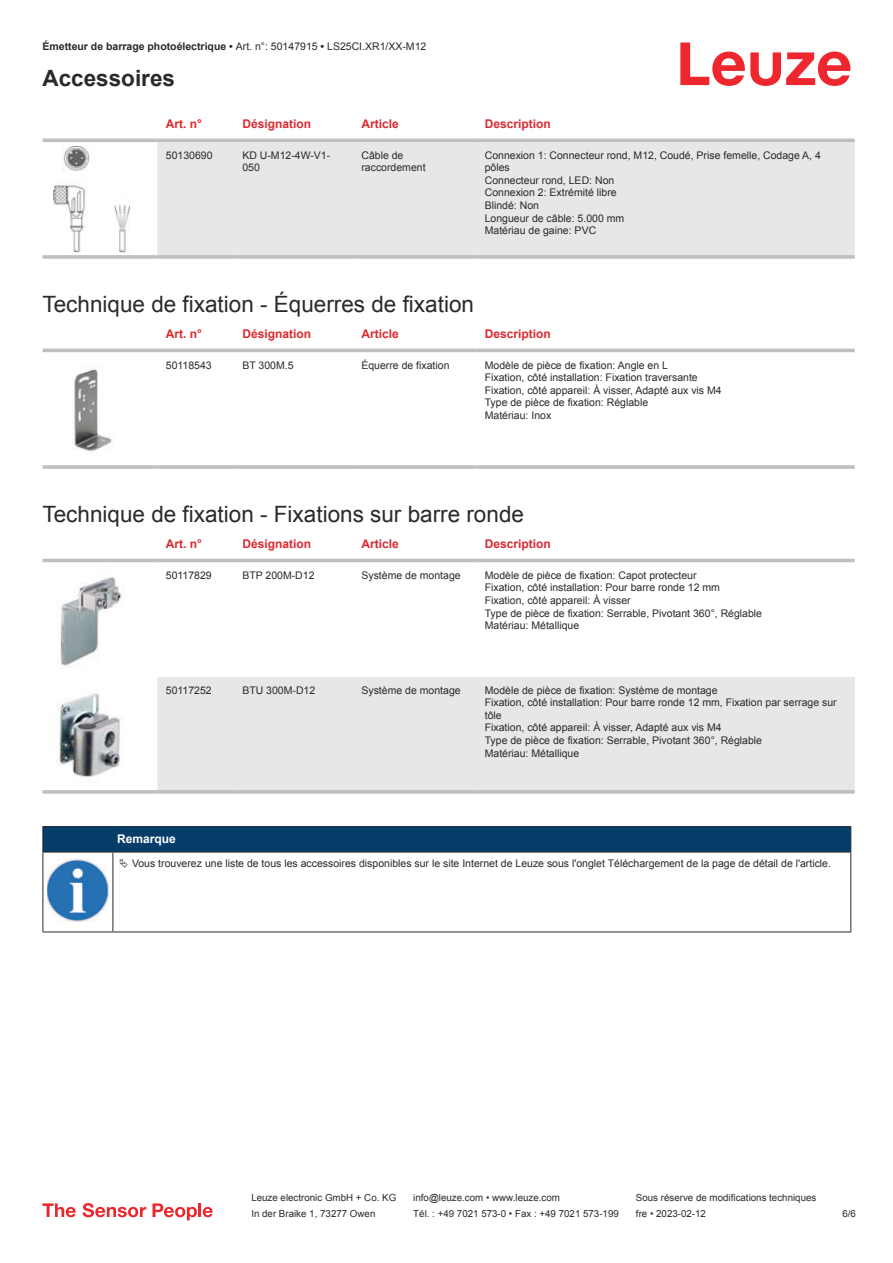
<style>
.page{position:relative;width:893px;height:1263px;background:#fff}
.page>*{position:absolute;margin:0;border:0;box-sizing:border-box;transform-origin:0 0}
.t1{font:22.5px "Arial";color:#2b292a}
.t2{font:700 22.5px "Arial";color:#2b292a}
.t3{font:700 12px "Arial";color:#db2a30}
.t4{font:700 12px "Arial";color:#fff}
.t5{font:10.5px/12.6px "Arial";color:#2b292a}
.t6{font:700 10.5px "Arial";color:#2b292a}
.t7{font:9.75px "Arial";color:#2b292a}
.s1{font-weight:400}
</style>
<div class="page">
<svg style="left:680px;top:43px;width:170px;height:43px"></svg>
<svg style="left:43px;top:138px;width:812px;height:114px"></svg>
<div style="left:157px;top:142px;width:698px;height:113px;background:#e6e7e9"></div>
<hr style="left:43px;top:139px;width:114px;height:3px;background:#bdbfc1">
<hr style="left:157px;top:139px;width:77px;height:3px;background:#bdbfc1">
<hr style="left:234px;top:139px;width:119px;height:3px;background:#bdbfc1">
<hr style="left:353px;top:139px;width:123px;height:3px;background:#bdbfc1">
<hr style="left:476px;top:139px;width:379px;height:3px;background:#bdbfc1">
<svg style="left:43px;top:255px;width:114px;height:4px"></svg>
<hr style="left:157px;top:255px;width:77px;height:4px;background:#bdbfc1">
<svg style="left:234px;top:255px;width:119px;height:4px"></svg>
<svg style="left:353px;top:255px;width:123px;height:4px"></svg>
<hr style="left:476px;top:255px;width:379px;height:4px;background:#bdbfc1">
<img style="left:54px;top:146px;width:75px;height:107px">
<svg style="left:43px;top:348px;width:812px;height:5px;fill:#efeff0"></svg>
<hr style="left:43px;top:349px;width:114px;height:3px;background:#bdbfc1">
<hr style="left:157px;top:349px;width:77px;height:3px;background:#bdbfc1">
<hr style="left:234px;top:349px;width:119px;height:3px;background:#bdbfc1">
<hr style="left:353px;top:349px;width:123px;height:3px;background:#bdbfc1">
<hr style="left:476px;top:349px;width:379px;height:3px;background:#bdbfc1">
<hr style="left:43px;top:465px;width:114px;height:4px;background:#c3c5c7">
<svg style="left:157px;top:465px;width:77px;height:4px"></svg>
<hr style="left:234px;top:465px;width:119px;height:4px;background:#c4c6c7">
<hr style="left:353px;top:465px;width:123px;height:4px;background:#c3c5c7">
<svg style="left:476px;top:465px;width:379px;height:4px;background:#c3c5c7"></svg>
<img style="left:72px;top:368px;width:41px;height:84px">
<div style="left:43px;top:558px;width:812px;height:5px;background:#edeeee"></div>
<div style="left:157px;top:677px;width:698px;height:113px;background:#e6e7e9"></div>
<hr style="left:43px;top:559px;width:114px;height:3px;background:#bdbfc1">
<hr style="left:157px;top:559px;width:77px;height:3px;background:#bdbfc1">
<hr style="left:234px;top:559px;width:119px;height:3px;background:#bdbfc1">
<hr style="left:353px;top:559px;width:123px;height:3px;background:#bdbfc1">
<hr style="left:476px;top:559px;width:379px;height:3px;background:#bdbfc1">
<svg style="left:43px;top:790px;width:114px;height:4px"></svg>
<svg style="left:157px;top:790px;width:77px;height:4px"></svg>
<svg style="left:234px;top:790px;width:119px;height:4px"></svg>
<svg style="left:353px;top:790px;width:123px;height:4px"></svg>
<svg style="left:476px;top:790px;width:379px;height:4px;background:#c3c4c6"></svg>
<img style="left:60px;top:577px;width:62px;height:89px">
<img style="left:57px;top:693px;width:65px;height:84px">
<hr style="left:43px;top:852px;width:70px;height:1px;background:#2b292a">
<svg style="left:43px;top:826px;width:808px;height:26px;background:#083c65"></svg>
<hr style="left:113px;top:852px;width:738px;height:1px;background:#2b292a">
<hr style="left:43px;top:852px;width:1px;height:75px;background:#2b292a">
<hr style="left:113px;top:852px;width:1px;height:75px;background:#2b292a">
<hr style="left:850px;top:852px;width:1px;height:75px;background:#2b292a">
<hr style="left:43px;top:931px;width:70px;height:1px;background:#2b292a">
<hr style="left:113px;top:931px;width:738px;height:1px;background:#2b292a">
<img style="left:47px;top:858px;width:61px;height:63px">
<svg style="left:43px;top:1203px;width:33px;height:14px"></svg>
<svg style="left:83px;top:1203px;width:63px;height:14px"></svg>
<svg style="left:153px;top:1203px;width:44px;height:17px"></svg>
<hr style="left:198px;top:1203px;width:3px;height:14px;background:#ed272d">
<svg style="left:203px;top:1207px;width:10px;height:10px"></svg>
<p class="t6" style="left:43px;top:43px;width:385px">Émetteur de barrage photoélectrique • <span class="s1">Art. n°: 50147915</span> • <span class="s1">LS25CI.XR1/XX-M12</span></p>
<h1 class="t2" style="left:43px;top:70px;width:134px">Accessoires</h1>
<p class="t3" style="left:166px;top:119px;width:38px">Art. n°</p>
<p class="t3" style="left:242px;top:119px;width:70px">Désignation</p>
<p class="t3" style="left:361px;top:119px;width:39px">Article</p>
<p class="t3" style="left:485px;top:119px;width:68px">Description</p>
<p class="t5" style="left:166px;top:150px;width:48px">50130690</p>
<p class="t5" style="left:242px;top:150px;width:89px">KD U-M12-4W-V1-<br>050</p>
<p class="t5" style="left:361px;top:150px;width:66px">Câble de raccordement</p>
<p class="t5" style="left:485px;top:150px;width:338px">Connexion 1: Connecteur rond, M12, Coudé, Prise femelle, Codage A, 4 pôles<br>Connecteur rond, LED: Non<br>Connexion 2: Extrémité libre<br>Blindé: Non<br>Longueur de câble: 5.000 mm<br>Matériau de gaine: PVC</p>
<h1 class="t1" style="left:43px;top:295px;width:433px">Technique de fixation - Équerres de fixation</h1>
<p class="t3" style="left:166px;top:329px;width:38px">Art. n°</p>
<p class="t3" style="left:242px;top:329px;width:70px">Désignation</p>
<p class="t3" style="left:361px;top:329px;width:39px">Article</p>
<p class="t3" style="left:485px;top:329px;width:68px">Description</p>
<p class="t5" style="left:166px;top:360px;width:47px">50118543</p>
<p class="t5" style="left:242px;top:360px;width:53px">BT 300M.5</p>
<p class="t5" style="left:361px;top:360px;width:90px">Équerre de fixation</p>
<p class="t5" style="left:485px;top:360px;width:238px">Modèle de pièce de fixation: Angle en L<br>Fixation, côté installation: Fixation traversante Fixation, côté appareil: À visser, Adapté aux vis M4<br>Type de pièce de fixation: Réglable<br>Matériau: Inox</p>
<h1 class="t1" style="left:43px;top:505px;width:483px">Technique de fixation - Fixations sur barre ronde</h1>
<p class="t3" style="left:166px;top:539px;width:38px">Art. n°</p>
<p class="t3" style="left:242px;top:539px;width:70px">Désignation</p>
<p class="t3" style="left:361px;top:539px;width:39px">Article</p>
<p class="t3" style="left:485px;top:539px;width:68px">Description</p>
<p class="t5" style="left:166px;top:570px;width:47px">50117829</p>
<p class="t5" style="left:242px;top:570px;width:74px">BTP 200M-D12</p>
<p class="t5" style="left:361px;top:570px;width:101px">Système de montage</p>
<p class="t5" style="left:485px;top:570px;width:279px">Modèle de pièce de fixation: Capot protecteur<br>Fixation, côté installation: Pour barre ronde 12 mm Fixation, côté appareil: À visser<br>Type de pièce de fixation: Serrable, Pivotant 360°, Réglable Matériau: Métallique</p>
<p class="t5" style="left:166px;top:684px;width:47px">50117252</p>
<p class="t5" style="left:242px;top:684px;width:74px">BTU 300M-D12</p>
<p class="t5" style="left:361px;top:684px;width:101px">Système de montage</p>
<p class="t5" style="left:485px;top:684px;width:353px">Modèle de pièce de fixation: Système de montage<br>Fixation, côté installation: Pour barre ronde 12 mm, Fixation par serrage sur tôle<br>Fixation, côté appareil: À visser, Adapté aux vis M4<br>Type de pièce de fixation: Serrable, Pivotant 360°, Réglable<br>Matériau: Métallique</p>
<p class="t4" style="left:117px;top:835px;width:60px">Remarque</p>
<p class="t5" style="left:132px;top:858px;width:700px">Vous trouverez une liste de tous les accessoires disponibles sur le site Internet de Leuze sous l'onglet Téléchargement de la page de détail de l'article.</p>
<p class="t7" style="left:251px;top:1194px;width:146px">Leuze electronic GmbH + Co. KG</p>
<p class="t7" style="left:413px;top:1194px;width:148px">info@leuze.com • www.leuze.com</p>
<p class="t7" style="left:636px;top:1194px;width:182px">Sous réserve de modifications techniques</p>
<p class="t7" style="left:251px;top:1210px;width:126px">In der Braike 1, 73277 Owen</p>
<p class="t7" style="left:413px;top:1210px;width:207px">Tél. : +49 7021 573-0 • Fax : +49 7021 573-199</p>
<p class="t7" style="left:636px;top:1210px;width:72px">fre • 2023-02-12</p>
<p class="t7" style="left:842px;top:1210px;width:15px">6 /6</p>
</div>
